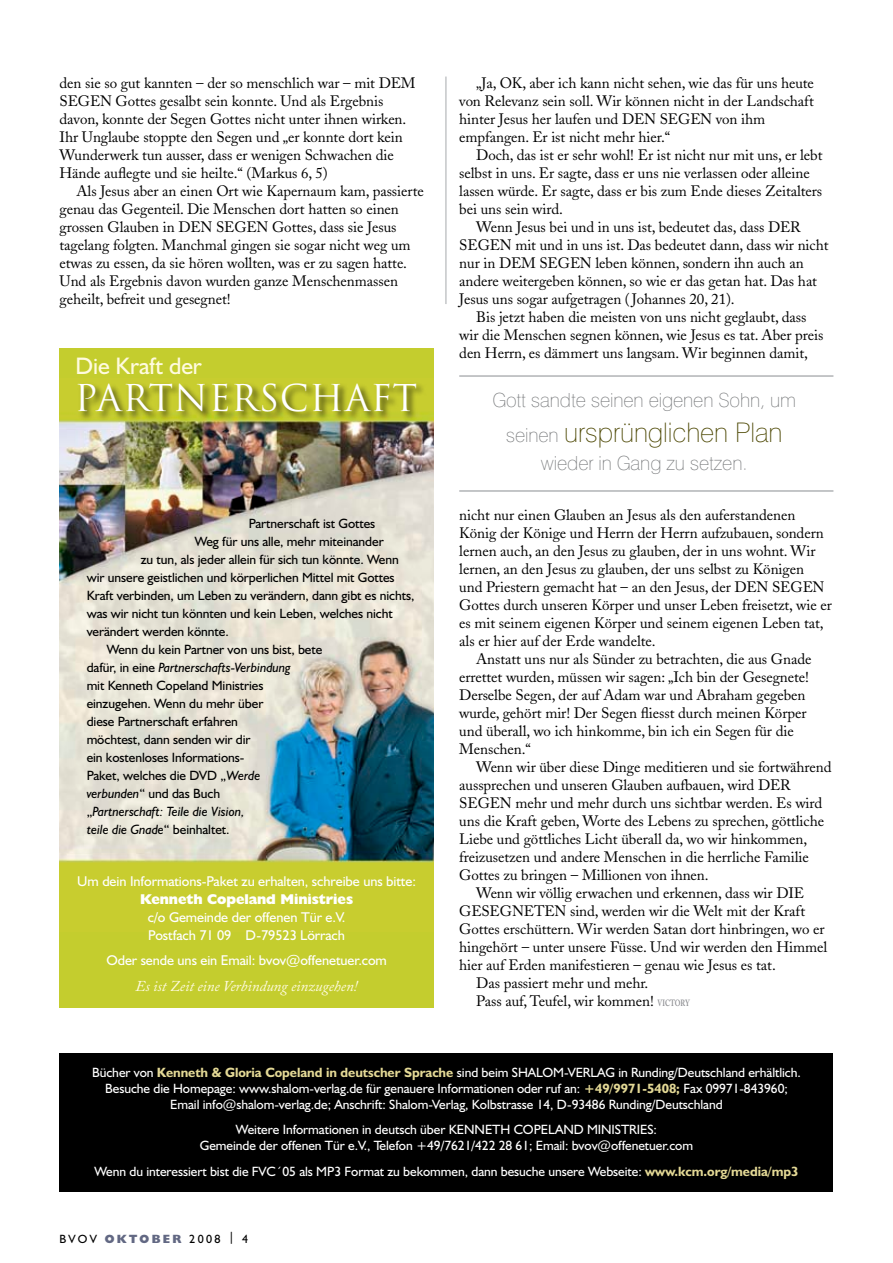
<style>
.page{position:relative;width:893px;height:1263px;background:#fff}
.page>*{position:absolute;margin:0;border:0;box-sizing:border-box;transform-origin:0 0}
.t1{font:36px "Trajan";letter-spacing:.02em;color:#fff}
.t2{font:100 27px "Swiss 721 BT";letter-spacing:-.005em;color:#4b4600}
.t3{font:24px "Humanist 521 BT";letter-spacing:-.005em;color:#fffbdf}
.t4{font:100 19.5px "Swiss 721 BT";letter-spacing:-.005em;color:#76787a}
.t5{font:15px/18px "Adobe Caslon";letter-spacing:-.005em;color:#000}
.t6{font:italic 15px "Adobe Caslon Pro";letter-spacing:-.005em;color:#fffbdf}
.t7{font:14.25px/18px "Humanist 521 BT";letter-spacing:-.005em;color:#fff}
.t8{font:800 14.25px "Humanist 521 BT";letter-spacing:-.005em;color:#fff}
.t9{font:13.5px/16.2px "Humanist 521 BT";letter-spacing:-.005em;color:#fff}
.t10{font:13.5px "Humanist 521 BT";letter-spacing:-.005em;color:#000}
.t11{font:italic 13.5px "Humanist 521 BT";letter-spacing:-.005em;color:#000}
.t12{font:12px "Humanist 521 BT";letter-spacing:.18em;color:#000}
.s1{font-style:normal}
.s2{font-style:italic}
.s3{font-size:19.5px;color:#76787a}
.s4{font-weight:600;font-size:9px;color:#898a8e}
.s5{font-weight:700;color:#e3d895}
.s6{font-weight:800;color:#626883}
</style>
<div class="page">
<div style="left:60px;top:1053px;width:773px;height:139px;background:#000"></div>
<div style="left:60px;top:349px;width:374px;height:659px;background:#c4cd2e"></div>
<img style="left:60px;top:420px;width:374px;height:443px">
<div style="left:77px;top:382px;width:350px;height:41px;background:#000;opacity:.75"></div>
<hr style="left:445px;top:77px;width:1px;height:227px;background:#b1b3b6">
<hr style="left:459px;top:490px;width:374px;height:2px;background:#b1b3b6">
<hr style="left:459px;top:375px;width:374px;height:2px;background:#b1b3b6">
<p class="t5" style="left:60px;top:74px;width:357px">den sie so gut kannten – der so menschlich war – mit DEM SEGEN Gottes gesalbt sein konnte. Und als Ergebnis davon, konnte der Segen Gottes nicht unter ihnen wirken.<br>Ihr Unglaube stoppte den Segen und „er konnte dort kein Wunderwerk tun ausser, dass er wenigen Schwachen die Hände auflegte und sie heilte.“ (Markus 6, 5)</p>
<p class="t5" style="left:60px;top:182px;width:366px;text-indent:17px">Als Jesus aber an einen Ort wie Kapernaum kam, passierte genau das Gegenteil. Die Menschen dort hatten so einen grossen Glauben in DEN SEGEN Gottes, dass sie Jesus tagelang folgten. Manchmal gingen sie sogar nicht weg um etwas zu essen, da sie hören wollten, was er zu sagen hatte.<br>Und als Ergebnis davon wurden ganze Menschenmassen geheilt, befreit und gesegnet!</p>
<h3 class="t3" style="left:75px;top:351px;width:128px">Die Kraft der</h3>
<h1 class="t1" style="left:74px;top:377px;width:344px">PARTNERSCHAFT</h1>
<p class="t10" style="left:249px;top:515px;width:128px">Partnerschaft ist Gottes</p>
<p class="t10" style="left:195px;top:533px;width:191px">Weg für uns alle, mehr miteinander</p>
<p class="t10" style="left:141px;top:551px;width:260px">zu tun, als jeder allein für sich tun könnte. Wenn</p>
<p class="t10" style="left:87px;top:569px;width:310px">wir unsere geistlichen und körperlichen Mittel mit Gottes</p>
<p class="t10" style="left:87px;top:587px;width:329px">Kraft verbinden, um Leben zu verändern, dann gibt es nichts,</p>
<p class="t10" style="left:87px;top:605px;width:308px">was wir nicht tun könnten und kein Leben, welches nicht</p>
<p class="t10" style="left:87px;top:623px;width:144px">verändert werden könnte.</p>
<p class="t10" style="left:107px;top:641px;width:217px">Wenn du kein Partner von uns bist, bete</p>
<p class="t11" style="left:87px;top:659px;width:206px"><span class="s1">dafür, in eine</span> Partnerschafts-Verbindung</p>
<p class="t10" style="left:87px;top:677px;width:178px">mit Kenneth Copeland Ministries</p>
<p class="t10" style="left:87px;top:695px;width:178px">einzugehen. Wenn du mehr über</p>
<p class="t10" style="left:87px;top:713px;width:153px">diese Partnerschaft erfahren</p>
<p class="t10" style="left:87px;top:731px;width:166px">möchtest, dann senden wir dir</p>
<p class="t10" style="left:87px;top:749px;width:159px">ein kostenloses Informations-</p>
<p class="t10" style="left:87px;top:767px;width:175px">Paket, welches die DVD „<span class="s2">Werde</span></p>
<p class="t10" style="left:87px;top:785px;width:135px"><span class="s2">verbunden</span>“ und das Buch</p>
<p class="t11" style="left:87px;top:803px;width:159px"><span class="s1">„</span>Partnerschaft: Teile die Vision,</p>
<p class="t11" style="left:87px;top:821px;width:144px">teile die Gnade<span class="s1">“ beinhaltet.</span></p>
<p class="t7" style="left:77px;top:872px;width:340px">Um dein Informations-Paket zu erhalten, schreibe uns bitte:</p>
<p class="t8" style="left:140px;top:890px;width:215px">Kenneth Copeland Ministries</p>
<p class="t7" style="left:148px;top:908px;width:199px">c/o Gemeinde der offenen Tür e.V.<br>Postfach 71 09 D-79523 Lörrach</p>
<p class="t7" style="left:106px;top:951px;width:282px">Oder sende uns ein Email: bvov@offenetuer.com</p>
<p class="t6" style="left:135px;top:977px;width:224px">Es ist Zeit eine Verbindung einzugehen!</p>
<p class="t5" style="left:459px;top:74px;width:356px;text-indent:17px">„Ja, OK, aber ich kann nicht sehen, wie das für uns heute von Relevanz sein soll. Wir können nicht in der Landschaft hinter Jesus her laufen und DEN SEGEN von ihm empfangen. Er ist nicht mehr hier.“</p>
<p class="t5" style="left:459px;top:146px;width:365px;text-indent:17px">Doch, das ist er sehr wohl! Er ist nicht nur mit uns, er lebt selbst in uns. Er sagte, dass er uns nie verlassen oder alleine lassen würde. Er sagte, dass er bis zum Ende dieses Zeitalters bei uns sein wird.</p>
<p class="t5" style="left:459px;top:218px;width:371px;text-indent:17px">Wenn Jesus bei und in uns ist, bedeutet das, dass DER SEGEN mit und in uns ist. Das bedeutet dann, dass wir nicht nur in DEM SEGEN leben können, sondern ihn auch an andere weitergeben können, so wie er das getan hat. Das hat Jesus uns sogar aufgetragen ( Johannes 20, 21).</p>
<p class="t5" style="left:459px;top:308px;width:366px;text-indent:17px">Bis jetzt haben die meisten von uns nicht geglaubt, dass wir die Menschen segnen können, wie Jesus es tat. Aber preis den Herrn, es dämmert uns langsam. Wir beginnen damit,</p>
<h3 class="t4" style="left:492px;top:388px;width:305px">Gott sandte seinen eigenen Sohn, um</h3>
<h2 class="t2" style="left:506px;top:416px;width:278px"><span class="s3">seinen</span> ursprünglichen Plan</h2>
<h3 class="t4" style="left:541px;top:451px;width:208px">wieder in Gang zu setzen.</h3>
<p class="t5" style="left:459px;top:506px;width:374px">nicht nur einen Glauben an Jesus als den auferstandenen König der Könige und Herrn der Herrn aufzubauen, sondern lernen auch, an den Jesus zu glauben, der in uns wohnt. Wir lernen, an den Jesus zu glauben, der uns selbst zu Königen<br>und Priestern gemacht hat – an den Jesus, der DEN SEGEN Gottes durch unseren Körper und unser Leben freisetzt, wie er es mit seinem eigenen Körper und seinem eigenen Leben tat, als er hier auf der Erde wandelte.</p>
<p class="t5" style="left:459px;top:650px;width:354px;text-indent:17px">Anstatt uns nur als Sünder zu betrachten, die aus Gnade errettet wurden, müssen wir sagen: „Ich bin der Gesegnete!<br>Derselbe Segen, der auf Adam war und Abraham gegeben wurde, gehört mir! Der Segen fliesst durch meinen Körper und überall, wo ich hinkomme, bin ich ein Segen für die Menschen.“</p>
<p class="t5" style="left:476px;top:758px;width:357px">Wenn wir über diese Dinge meditieren und sie fortwährend</p>
<p class="t5" style="left:459px;top:776px;width:333px">aussprechen und unseren Glauben aufbauen, wird DER</p>
<p class="t5" style="left:459px;top:794px;width:365px">SEGEN mehr und mehr durch uns sichtbar werden. Es wird</p>
<p class="t5" style="left:459px;top:812px;width:366px">uns die Kraft geben, Worte des Lebens zu sprechen, göttliche</p>
<p class="t5" style="left:459px;top:830px;width:350px">Liebe und göttliches Licht überall da, wo wir hinkommen,</p>
<p class="t5" style="left:459px;top:848px;width:351px">freizusetzen und andere Menschen in die herrliche Familie</p>
<p class="t5" style="left:459px;top:866px;width:251px">Gottes zu bringen – Millionen von ihnen.</p>
<p class="t5" style="left:476px;top:884px;width:330px">Wenn wir völlig erwachen und erkennen, dass wir DIE</p>
<p class="t5" style="left:459px;top:902px;width:348px">GESEGNETEN sind, werden wir die Welt mit der Kraft</p>
<p class="t5" style="left:459px;top:920px;width:367px">Gottes erschüttern. Wir werden Satan dort hinbringen, wo er</p>
<p class="t5" style="left:459px;top:938px;width:370px">hingehört – unter unsere Füsse. Und wir werden den Himmel</p>
<p class="t5" style="left:459px;top:956px;width:318px">hier auf Erden manifestieren – genau wie Jesus es tat.</p>
<p class="t5" style="left:476px;top:974px;width:174px">Das passiert mehr und mehr.</p>
<p class="t5" style="left:476px;top:992px;width:215px">Pass auf, Teufel, wir kommen! <span class="s4">VICTORY</span></p>
<p class="t9" style="left:92px;top:1064px;width:710px;text-align:center">Bücher von <span class="s5">Kenneth &amp; Gloria Copeland in deutscher Sprache</span> sind beim SHALOM-VERLAG in Runding/Deutschland erhältlich.<br>Besuche die Homepage: www.shalom-verlag.de für genauere Informationen oder ruf an: <span class="s5">+49/9971-5408;</span> Fax 09971-843960;<br>Email info@shalom-verlag.de; Anschrift: Shalom-Verlag, Kolbstrasse 14, D-93486 Runding/Deutschland</p>
<p class="t9" style="left:200px;top:1121px;width:459px;text-indent:36px">Weitere Informationen in deutsch über KENNETH COPELAND MINISTRIES:<br>Gemeinde der offenen Tür e.V., Telefon +49/7621/4222</p>
<p class="t9" style="left:94px;top:1133px;width:705px;line-height:25.2px;text-indent:411px">8 61; Email: bvov@offenetuer.com<br>Wenn du interessiert bist die FVC´05 als MP3 Format zu bekommen, dann besuche unsere Webseite: <span class="s5">www.kcm.org/media/mp3</span></p>
<p class="t12" style="left:60px;top:1231px;width:176px">BVOV <span class="s6">Okto ber</span>2 008 |</p>
</div>
